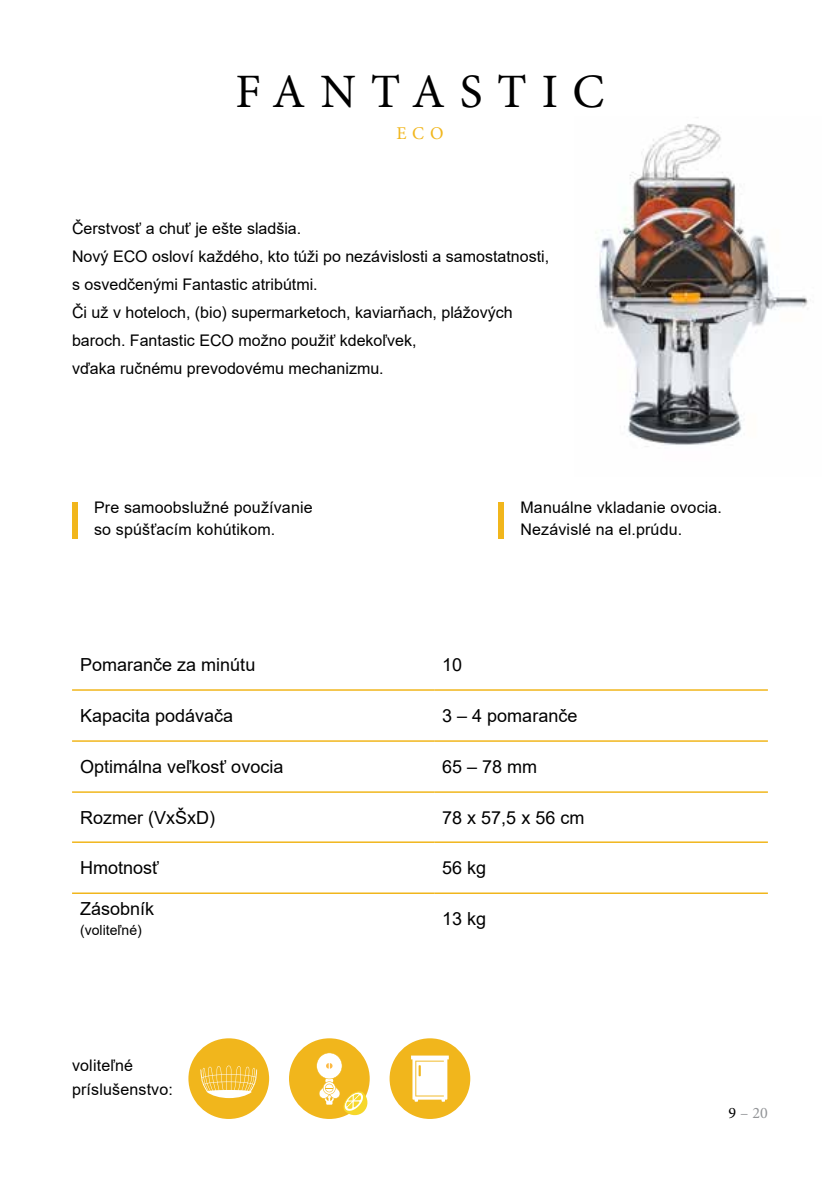
<style>
.page{position:relative;width:840px;height:1191px;background:#fff}
.page>*{position:absolute;margin:0;border:0;box-sizing:border-box;transform-origin:0 0}
.t1{font:48px "Minion Pro";color:#000}
.t2{font:18px "Arial";color:#000}
.t3{font:18px "Arial";color:#010000}
.t4{font:18px "Minion Pro";color:#f1b61c}
.t5{font:16px/28px "Arial";color:#000}
.t6{font:16px/24px "Arial";letter-spacing:.01em;color:#010000}
.t7{font:16px "Minion Pro";color:#939598}
.t8{font:14px "Arial";color:#010000}
.s1{color:#000}
</style>
<div class="page">
<hr style="left:72px;top:689px;width:362px;height:2px;background:#f1b61c">
<hr style="left:434px;top:689px;width:333px;height:2px;background:#f1b61c">
<hr style="left:72px;top:740px;width:362px;height:2px;background:#f1b61c">
<hr style="left:434px;top:740px;width:333px;height:2px;background:#f1b61c">
<hr style="left:72px;top:791px;width:362px;height:2px;background:#f1b61c">
<hr style="left:434px;top:791px;width:333px;height:2px;background:#f1b61c">
<hr style="left:72px;top:841px;width:362px;height:2px;background:#f1b61c">
<hr style="left:434px;top:841px;width:333px;height:2px;background:#f1b61c">
<hr style="left:72px;top:892px;width:362px;height:2px;background:#f1b61c">
<hr style="left:434px;top:892px;width:333px;height:2px;background:#f1b61c">
<img style="left:595px;top:117px;width:213px;height:330px">
<svg style="left:498px;top:502px;width:5px;height:36px"></svg>
<svg style="left:72px;top:502px;width:5px;height:36px"></svg>
<div style="left:188px;top:1038px;width:81px;height:81px;background:#f1b61c;border-radius:50%"></div>
<svg style="left:200px;top:1065px;width:57px;height:33px"></svg>
<div style="left:289px;top:1038px;width:80px;height:81px;background:#f1b61c;border-radius:50%"></div>
<svg style="left:316px;top:1052px;width:52px;height:64px"></svg>
<div style="left:389px;top:1038px;width:81px;height:81px;background:#f1b61c;border-radius:50%"></div>
<svg style="left:411px;top:1055px;width:37px;height:46px;background:#fcf3dc"></svg>
<h1 class="t1" style="left:235px;top:59px;width:79px">FANTASTIC</h1>
<p class="t4" style="left:396px;top:121px;width:48px">ECO</p>
<p class="t5" style="left:72px;top:215px;width:478px">Čerstvosť a chuť je ešte sladšia.<br>Nový ECO osloví každého, kto túži po nezávislosti a samostatnosti, s osvedčenými Fantastic atribútmi.<br>Či už v hoteloch, (bio) supermarketoch, kaviarňach, plážových baroch. Fantastic ECO možno použiť kdekoľvek,<br>vďaka ručnému prevodovému mechanizmu.</p>
<p class="t5" style="left:94px;top:497px;width:220px;line-height:22px">Pre samoobslužné používanie so spúšťacím kohútikom.</p>
<p class="t5" style="left:520px;top:497px;width:203px;line-height:22px">Manuálne vkladanie ovocia.<br>Nezávislé na el.prúdu.</p>
<p class="t3" style="left:80px;top:652px;width:177px">Pomaranče za minútu</p>
<p class="t2" style="left:442px;top:652px;width:22px">10</p>
<p class="t3" style="left:80px;top:703px;width:155px">Kapacita podávača</p>
<p class="t2" style="left:442px;top:703px;width:137px">3 – 4 pomaranče</p>
<p class="t2" style="left:80px;top:754px;width:205px">Optimálna veľkosť ovocia</p>
<p class="t2" style="left:442px;top:754px;width:97px">65 – 78 mm</p>
<p class="t3" style="left:80px;top:805px;width:136px">Rozmer (VxŠxD)</p>
<p class="t2" style="left:442px;top:805px;width:144px">78 x 57,5 x 56 cm</p>
<p class="t3" style="left:80px;top:855px;width:80px">Hmotnosť</p>
<p class="t2" style="left:442px;top:855px;width:46px">56 kg</p>
<p class="t3" style="left:80px;top:896px;width:76px">Zásobník</p>
<p class="t8" style="left:80px;top:920px;width:63px">(voliteľné)</p>
<p class="t2" style="left:442px;top:906px;width:46px">13 kg</p>
<p class="t6" style="left:72px;top:1053px;width:102px">voliteľné príslušenstvo:</p>
<p class="t7" style="left:728px;top:1102px;width:41px"><span class="s1">9</span> – 20</p>
</div>
